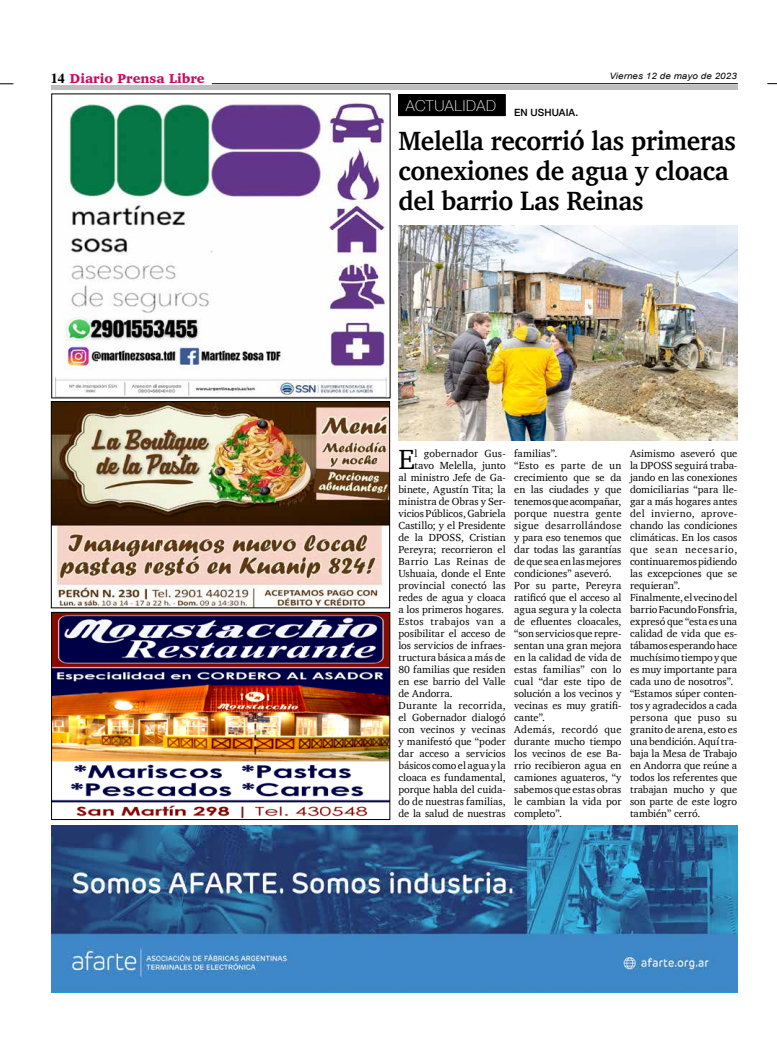
<style>
.page{position:relative;width:777px;height:1063px;background:#fff}
.page>*{position:absolute;margin:0;border:0;box-sizing:border-box;transform-origin:0 0}
.t1{font:28.4px "Charter";color:#000}
.t2{font:700 27px/29.9px "Charter";letter-spacing:-.01em;color:#000;scale:.95 1}
.t3{font:100 15px "Helvetica Neue";letter-spacing:.055em;color:#fff}
.t4{font:900 13.2px "Charter";color:#c80c5f}
.t5{font:10.5px/12px "Charter";color:#000}
.t6{font:10.5px "Charter";letter-spacing:.025em;color:#000}
.t7{font:10.5px "Charter";letter-spacing:.03em;color:#000}
.t8{font:10.5px "Charter";letter-spacing:.04em;color:#000}
.t9{font:500 10px "Helvetica Neue";letter-spacing:.01em;color:#000}
.t10{font:italic 8.8px "Arial";letter-spacing:.01em;color:#000;scale:1.11 1}
.s1{font-family:"Times";font-weight:700;font-size:14px;color:#000}
</style>
<div class="page">
<hr style="left:212px;top:83px;width:526px;height:1px;background:#000">
<svg style="left:0;top:84px;width:13px;height:1px"></svg>
<div style="left:51px;top:85px;width:686px;height:5px;background:#bcbec0"></div>
<img style="left:53px;top:404px;width:335px;height:202px">
<div style="left:51px;top:402px;width:339px;height:206px;border:1px solid #000"></div>
<img style="left:51px;top:825px;width:686px;height:167px">
<img style="left:53px;top:614px;width:335px;height:204px">
<div style="left:51px;top:612px;width:339px;height:208px;border:1px solid #000"></div>
<img style="left:55px;top:103px;width:332px;height:293px">
<div style="left:398px;top:95px;width:107px;height:21px;background:#000"></div>
<img style="left:398px;top:226px;width:339px;height:214px">
<p class="t4" style="left:51px;top:70px;width:155px"><span class="s1">14</span> Diario Prensa Libre</p>
<p class="t10" style="left:609px;top:70px;width:116px">Viernes 12 de mayo de 2023</p>
<h3 class="t3" style="left:406px;top:94px;width:92px">ACTUALIDAD</h3>
<h2 class="t2" style="left:398px;top:125px;width:357px">Melella recorrió las primeras conexiones de agua y cloaca del barrio Las Reinas</h2>
<p class="t9" style="left:514px;top:104px;width:66px">EN USHUAIA.</p>
<h1 class="t1" style="left:398px;top:435px;width:18px">E</h1>
<p class="t5" style="left:414px;top:447px;width:93px">l gobernador Gus-</p>
<p class="t5" style="left:414px;top:459px;width:93px">tavo Melella, junto</p>
<p class="t5" style="left:398px;top:471px;width:109px">al ministro Jefe de Ga-</p>
<p class="t5" style="left:398px;top:483px;width:109px">binete, Agustín Tita; la</p>
<p class="t5" style="left:398px;top:495px;width:109px">ministra de Obras y Ser-</p>
<p class="t5" style="left:398px;top:507px;width:109px">vicios Públicos, Gabriela</p>
<p class="t5" style="left:398px;top:519px;width:109px">Castillo; y el Presidente</p>
<p class="t5" style="left:398px;top:531px;width:109px">de la DPOSS, Cristian</p>
<p class="t5" style="left:398px;top:543px;width:109px">Pereyra; recorrieron el</p>
<p class="t7" style="left:398px;top:552px;width:109px">Barrio Las Reinas de</p>
<p class="t5" style="left:398px;top:567px;width:109px">Ushuaia, donde el Ente</p>
<p class="t5" style="left:398px;top:579px;width:109px">provincial conectó las</p>
<p class="t5" style="left:398px;top:591px;width:109px">redes de agua y cloaca</p>
<p class="t5" style="left:398px;top:603px;width:107px">a los primeros hogares.</p>
<p class="t8" style="left:398px;top:612px;width:109px">Estos trabajos van a</p>
<p class="t5" style="left:398px;top:627px;width:109px">posibilitar el acceso de</p>
<p class="t5" style="left:398px;top:639px;width:109px">los servicios de infraes-</p>
<p class="t5" style="left:398px;top:651px;width:109px">tructura básica a más de</p>
<p class="t5" style="left:398px;top:663px;width:109px">80 familias que residen</p>
<p class="t5" style="left:398px;top:675px;width:109px">en ese barrio del Valle</p>
<p class="t5" style="left:398px;top:687px;width:56px">de Andorra.</p>
<p class="t6" style="left:398px;top:696px;width:109px">Durante la recorrida,</p>
<p class="t5" style="left:398px;top:711px;width:109px">el Gobernador dialogó</p>
<p class="t5" style="left:398px;top:723px;width:109px">con vecinos y vecinas</p>
<p class="t5" style="left:398px;top:735px;width:109px">y manifestó que “poder</p>
<p class="t5" style="left:398px;top:747px;width:109px">dar acceso a servicios</p>
<p class="t5" style="left:398px;top:759px;width:109px">básicos como el agua y la</p>
<p class="t5" style="left:398px;top:771px;width:109px">cloaca es fundamental,</p>
<p class="t5" style="left:398px;top:783px;width:109px">porque habla del cuida-</p>
<p class="t5" style="left:398px;top:795px;width:109px">do de nuestras familias,</p>
<p class="t5" style="left:398px;top:807px;width:109px">de la salud de nuestras</p>
<p class="t5" style="left:514px;top:447px;width:109px">familias”.<br>“Esto es parte de un crecimiento que se da en las ciudades y que tenemos que acompañar, porque nuestra gente sigue desarrollándose y para eso tenemos que dar todas las garantías de que sea en las mejores condiciones” aseveró.<br>Por su parte, Pereyra ratificó que el acceso al agua segura y la colecta de efluentes cloacales, “son servicios que repre&shy;sentan una gran mejora en la calidad de vida de estas familias” con lo cual “dar este tipo de solución a los vecinos y vecinas es muy gratifi&shy;cante”.<br>Además, recordó que durante mucho tiempo los vecinos de ese Ba&shy;rrio recibieron agua en camiones aguateros, “y sabemos que estas obras le cambian la vida por completo”.</p>
<p class="t5" style="left:630px;top:447px;width:109px">Asimismo aseveró que la DPOSS seguirá traba&shy;jando en las conexiones domiciliarias “para lle&shy;gar a más hogares antes del invierno, aprove&shy;chando las condiciones climáticas. En los casos que sean necesario, continuaremos pidiendo las excepciones que se requieran”.<br>Finalmente, el vecino del barrio Facundo Fonsfria, expresó que “esta es una calidad de vida que es&shy;tábamos esperando hace muchísimo tiempo y que es muy importante para cada uno de nosotros”. “Estamos súper conten&shy;tos y agradecidos a cada persona que puso su granito de arena, esto es una bendición. Aquí tra&shy;baja la Mesa de Trabajo en Andorra que reúne a todos los referentes que trabajan mucho y que son parte de este logro también” cerró.</p>
</div>
